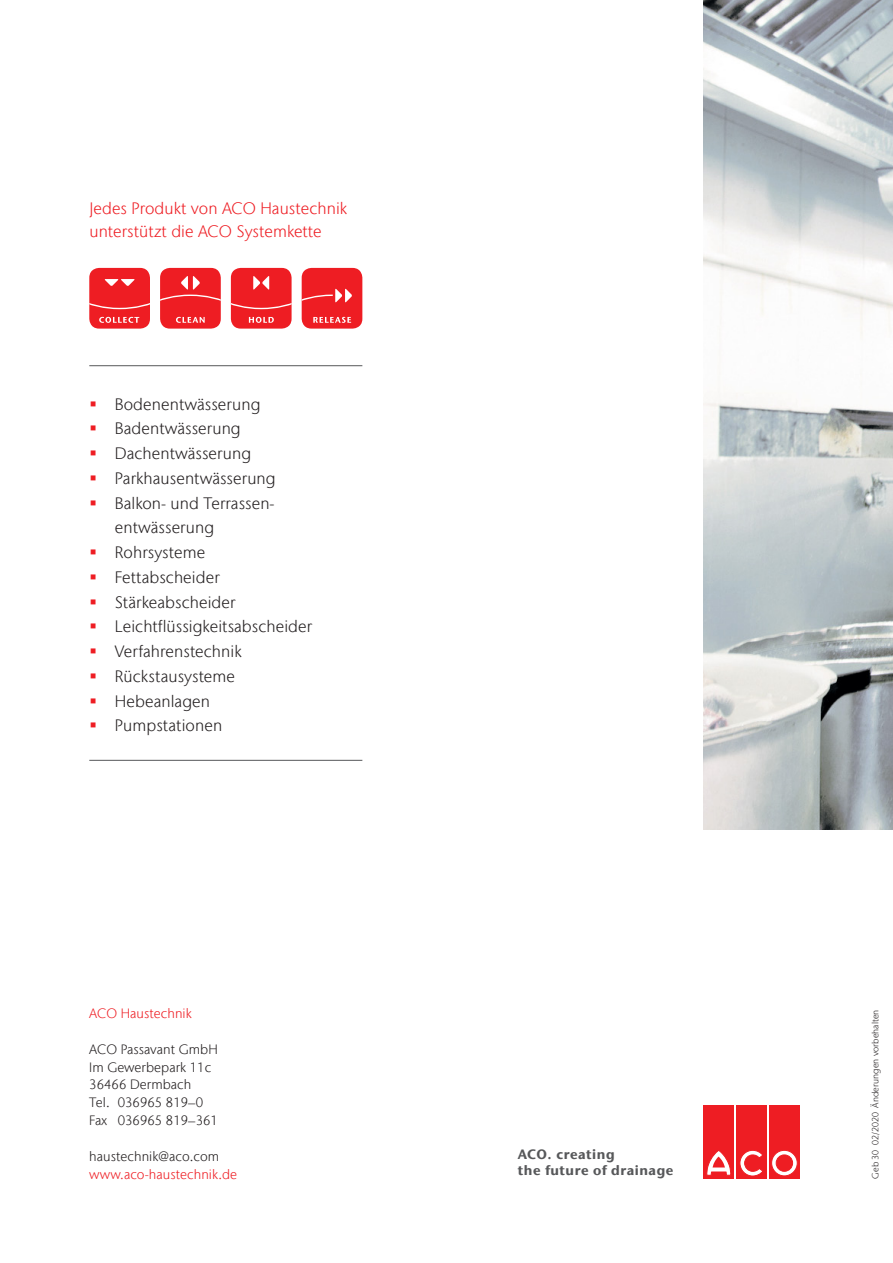
<style>
.page{position:relative;width:893px;height:1263px;background:#fff}
.page>*{position:absolute;margin:0;border:0;box-sizing:border-box;transform-origin:0 0}
.t1{font:300 16.5px/24.8px "Stone Sans IIITC Com";letter-spacing:.005em;color:#231f20}
.Introduction_text{font:300 16.5px/23.1px "Stone Sans IIITC Com";letter-spacing:.005em;color:#ee1d23}
.Body_copy{font:300 13.5px "Stone Sans IIITC Com";letter-spacing:.005em;color:#231f20}
.Body_copy-2{font:300 13.5px "Stone Sans IIITC Com";letter-spacing:.005em;color:#ee1d23}
.Back_Claim{font:700 13.5px/16.5px "Stone Sans IIITC Com";letter-spacing:.04em;color:#57585a}
.Foot_note{font:300 9px "Stone Sans IIITC Com";letter-spacing:.005em;color:#231f20}
</style>
<div class="page">
<div style="left:89px;top:268px;width:61px;height:61px;background:#ee1d23;border-radius:10px"></div>
<svg style="left:89px;top:279px;width:61px;height:44px"></svg>
<div style="left:160px;top:268px;width:61px;height:61px;background:#ee1d23;border-radius:10px"></div>
<svg style="left:160px;top:276px;width:61px;height:47px"></svg>
<div style="left:231px;top:268px;width:61px;height:61px;background:#ee1d23;border-radius:10px"></div>
<svg style="left:231px;top:276px;width:61px;height:47px"></svg>
<div style="left:302px;top:268px;width:60px;height:61px;background:#ee1d23;border-radius:10px"></div>
<svg style="left:302px;top:289px;width:50px;height:34px"></svg>
<hr style="left:89px;top:365px;width:273px;height:1px;background:#57585a">
<hr style="left:89px;top:760px;width:273px;height:1px;background:#57585a">
<div style="left:704px;top:1105px;width:30px;height:74px;background:#ee1d23"></div>
<svg style="left:707px;top:1151px;width:24px;height:24px"></svg>
<div style="left:736px;top:1105px;width:31px;height:74px;background:#ee1d23"></div>
<svg style="left:740px;top:1150px;width:22px;height:26px"></svg>
<div style="left:769px;top:1105px;width:30px;height:74px;background:#ee1d23"></div>
<svg style="left:772px;top:1150px;width:25px;height:26px"></svg>
<div style="left:771px;top:1150px;width:26px;height:26px;border:1px solid #ee1d23;border-radius:50%"></div>
<div style="left:776px;top:1155px;width:17px;height:16px;background:#ee1d23;border-radius:50%"></div>
<div style="left:776px;top:1155px;width:17px;height:16px;border:1px solid #ee1d23;border-radius:50%"></div>
<img style="left:704px;top:0;width:189px;height:829px">
<p class="Introduction_text" style="left:89px;top:197px;width:259px">Jedes Produkt von ACO Haustechnik unterstützt die ACO Systemkette</p>
<p class="t1" style="left:115px;top:391px;width:147px">Bodenentwässerung</p>
<p class="t1" style="left:115px;top:416px;width:127px">Badentwässerung</p>
<p class="t1" style="left:115px;top:441px;width:138px">Dachentwässerung</p>
<p class="t1" style="left:115px;top:466px;width:162px">Parkhausentwässerung</p>
<p class="t1" style="left:115px;top:490px;width:161px">Balkon- und Terrassen&shy;entwässerung</p>
<p class="t1" style="left:115px;top:540px;width:92px">Rohrsysteme</p>
<p class="t1" style="left:115px;top:565px;width:106px">Fettabscheider</p>
<p class="t1" style="left:115px;top:589px;width:122px">Stärkeabscheider</p>
<p class="t1" style="left:115px;top:614px;width:199px">Leichtflüssigkeitsabscheider</p>
<p class="t1" style="left:115px;top:639px;width:128px">Verfahrenstechnik</p>
<p class="t1" style="left:115px;top:664px;width:122px">Rückstausysteme</p>
<p class="t1" style="left:115px;top:688px;width:97px">Hebeanlagen</p>
<p class="t1" style="left:115px;top:713px;width:109px">Pumpstationen</p>
<p class="Body_copy-2" style="left:89px;top:1005px;width:104px">ACO Haustechnik</p>
<p class="Body_copy" style="left:89px;top:1041px;width:130px">ACO Passavant GmbH</p>
<p class="Body_copy" style="left:89px;top:1058px;width:123px">Im Gewerbepark 11c</p>
<p class="Body_copy" style="left:89px;top:1076px;width:104px">36466 Dermbach</p>
<p class="Body_copy" style="left:89px;top:1094px;width:115px">Tel. 036965 819–0</p>
<p class="Body_copy" style="left:89px;top:1112px;width:130px">Fax 036965 819–361</p>
<p class="Body_copy" style="left:89px;top:1148px;width:132px">haustechnik@aco.com</p>
<p class="Body_copy-2" style="left:89px;top:1166px;width:149px">www.aco-haustechnik.de</p>
<p class="Back_Claim" style="left:518px;top:1145px;width:157px">ACO. creating<br>the future of drainage</p>
<p class="Foot_note" style="left:870px;top:1179px;width:171px;rotate:-90deg">Geb 30 02/2020 Änderungen vorbehalten</p>
</div>
